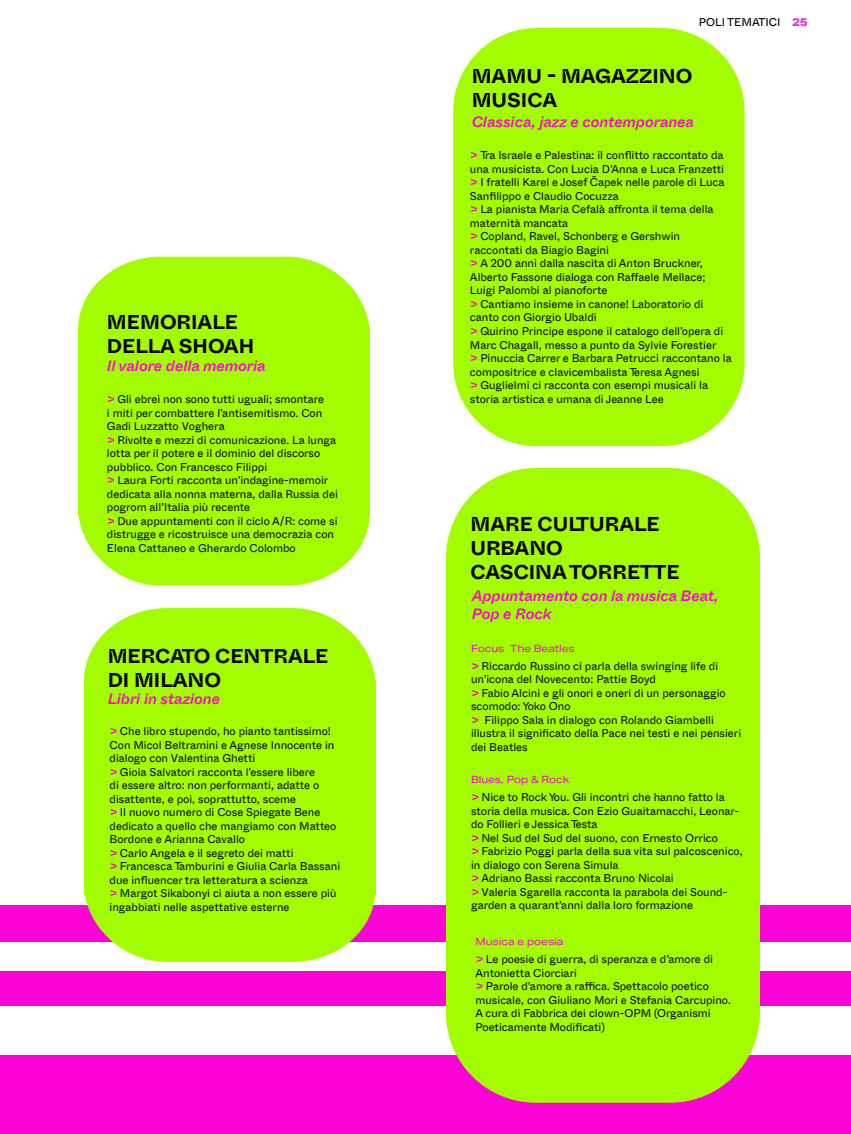
<style>
.page{position:relative;width:851px;height:1134px;background:#fff}
.page>*{position:absolute;margin:0;border:0;box-sizing:border-box;transform-origin:0 0}
.t1{font:700 20px/24px "Whyte Inktrap";color:#000}
.t2{font:italic 500 15px/18px "Whyte Inktrap";color:#fa03d6}
.t3{font:11.25px/13.5px "Whyte Inktrap";color:#000}
.t4{font:11.25px "Whyte Inktrap";color:#000}
.t5{font:10px "Aktiv Grotesk Ex";color:#fa03d6}
.s1{font-weight:500;font-style:italic;color:#fa03d6}
.s2{font-family:"Aktiv Grotesk Ex";font-weight:800;color:#e833d1}
</style>
<div class="page">
<div style="left:0;top:971px;width:850px;height:35px;background:#fa03d6"></div>
<svg style="left:78px;top:516px;width:291px;height:70px;background:#affc23"></svg>
<svg style="left:78px;top:257px;width:291px;height:71px;background:#aefc20"></svg>
<div style="left:78px;top:328px;width:291px;height:188px;background:#a3fc00"></div>
<div style="left:0;top:1055px;width:850px;height:79px;background:#fa03d6"></div>
<div style="left:0;top:905px;width:850px;height:37px;background:#fa03d6"></div>
<div style="left:446px;top:468px;width:313px;height:451px;background:#a3fc00;border-radius:90px"></div>
<div style="left:446px;top:652px;width:313px;height:451px;background:#a3fc00;border-radius:90px"></div>
<div style="left:453px;top:28px;width:291px;height:418px;background:#a3fc00;border-radius:83px"></div>
<svg style="left:85px;top:895px;width:290px;height:67px;background:#aff121"></svg>
<svg style="left:84px;top:608px;width:291px;height:72px;background:#aefc21"></svg>
<div style="left:84px;top:680px;width:291px;height:215px;background:#a3fc00"></div>
<h1 class="t1" style="left:107px;top:309px;width:149px">MEMORIALE<br>DELLA SHOAH</h1>
<h2 class="t2" style="left:107px;top:356px;width:160px">Il valore della memoria</h2>
<p class="t3" style="left:107px;top:392px;width:232px"><span class="s1">&gt;</span> Gli ebrei non sono tutti uguali; smontare<br>i miti per combattere l’antisemitismo. Con Gadi Luzzatto Voghera<br><span class="s1">&gt;</span> Rivolte e mezzi di comunicazione. La lunga lotta per il potere e il dominio del discorso pubblico. Con Francesco Filippi<br><span class="s1">&gt;</span> Laura Forti racconta un’indagine-memoir dedicata alla nonna materna, dalla Russia dei pogrom all’Italia più recente<br><span class="s1">&gt;</span> Due appuntamenti con il ciclo A/R: come si distrugge e ricostruisce una democrazia con Elena Cattaneo e Gherardo Colombo</p>
<h1 class="t1" style="left:108px;top:643px;width:222px">MERCATO CENTRALE<br>DI MILANO</h1>
<p class="t3" style="left:109px;top:724px;width:232px"><span class="s1">&gt;</span> Che libro stupendo, ho pianto tantissimo!<br>Con Micol Beltramini e Agnese Innocente in dialogo con Valentina Ghetti<br><span class="s1">&gt;</span> Gioia Salvatori racconta l’essere libere<br>di essere altro: non performanti, adatte o disattente, e poi, soprattutto, sceme<br><span class="s1">&gt;</span> Il nuovo numero di Cose Spiegate Bene dedicato a quello che mangiamo con Matteo Bordone e Arianna Cavallo<br><span class="s1">&gt;</span> Carlo Angela e il segreto dei matti<br><span class="s1">&gt;</span> Francesca Tamburini e Giulia Carla Bassani due influencer tra letteratura a scienza<br><span class="s1">&gt;</span> Margot Sikabonyi ci aiuta a non essere più ingabbiati nelle aspettative esterne</p>
<h2 class="t2" style="left:108px;top:689px;width:114px">Libri in stazione</h2>
<p class="t4" style="left:698px;top:13px;width:110px">POLI TEMATICI <span class="s2">25</span></p>
<h1 class="t1" style="left:471px;top:63px;width:222px">MAMU - MAGAZZINO<br>MUSICA</h1>
<h2 class="t2" style="left:471px;top:112px;width:224px">Classica, jazz e contemporanea</h2>
<p class="t3" style="left:470px;top:148px;width:263px"><span class="s1">&gt;</span> Tra Israele e Palestina: il conflitto raccontato da una musicista. Con Lucia D’Anna e Luca Franzetti <span class="s1">&gt;</span> I fratelli Karel e Josef Čapek nelle parole di Luca Sanfilippo e Claudio Cocuzza<br><span class="s1">&gt;</span> La pianista Maria Cefalà affronta il tema della maternità mancata<br><span class="s1">&gt;</span> Copland, Ravel, Schonberg e Gershwin raccontati da Biagio Bagini<br><span class="s1">&gt;</span> A 200 anni dalla nascita di Anton Bruckner, Alberto Fassone dialoga con Raffaele Mellace; Luigi Palombi al pianoforte<br><span class="s1">&gt;</span> Cantiamo insieme in canone! Laboratorio di canto con Giorgio Ubaldi<br><span class="s1">&gt;</span> Quirino Principe espone il catalogo dell’opera di Marc Chagall, messo a punto da Sylvie Forestier<br><span class="s1">&gt;</span> Pinuccia Carrer e Barbara Petrucci raccontano la compositrice e clavicembalista Teresa Agnesi<br><span class="s1">&gt;</span> Guglielmi ci racconta con esempi musicali la storia artistica e umana di Jeanne Lee</p>
<h1 class="t1" style="left:470px;top:511px;width:210px">MARE CULTURALE<br>URBANO<br>CASCINA TORRETTE</h1>
<h2 class="t2" style="left:471px;top:586px;width:248px">Appuntamento con la musica Beat,<br>Pop e Rock</h2>
<p class="t5" style="left:471px;top:642px;width:105px">Focus The Beatles</p>
<p class="t3" style="left:471px;top:658px;width:271px"><span class="s1">&gt;</span> Riccardo Russino ci parla della swinging life di un’icona del Novecento: Pattie Boyd<br><span class="s1">&gt;</span> Fabio Alcini e gli onori e oneri di un personaggio scomodo: Yoko Ono<br><span class="s1">&gt;</span> Filippo Sala in dialogo con Rolando Giambelli illustra il significato della Pace nei testi e nei pensieri dei Beatles</p>
<p class="t5" style="left:471px;top:774px;width:99px">Blues, Pop &amp; Rock</p>
<p class="t3" style="left:471px;top:790px;width:273px"><span class="s1">&gt;</span> Nice to Rock You. Gli incontri che hanno fatto la storia della musica. Con Ezio Guaitamacchi, Leonar&shy;do Follieri e Jessica Testa<br><span class="s1">&gt;</span> Nel Sud del Sud del suono, con Ernesto Orrico<br><span class="s1">&gt;</span> Fabrizio Poggi parla della sua vita sul palcoscenico, in dialogo con Serena Simula<br><span class="s1">&gt;</span> Adriano Bassi racconta Bruno Nicolai<br><span class="s1">&gt;</span> Valeria Sgarella racconta la parabola dei Sound&shy;garden a quarant’anni dalla loro formazione</p>
<p class="t5" style="left:475px;top:936px;width:89px">Musica e poesia</p>
<p class="t3" style="left:475px;top:952px;width:257px"><span class="s1">&gt;</span> Le poesie di guerra, di speranza e d’amore di Antonietta Ciorciari<br><span class="s1">&gt;</span> Parole d’amore a raffica. Spettacolo poetico musicale, con Giuliano Mori e Stefania Carcupino.<br>A cura di Fabbrica dei clown-OPM (Organismi Poeticamente Modificati)</p>
</div>
